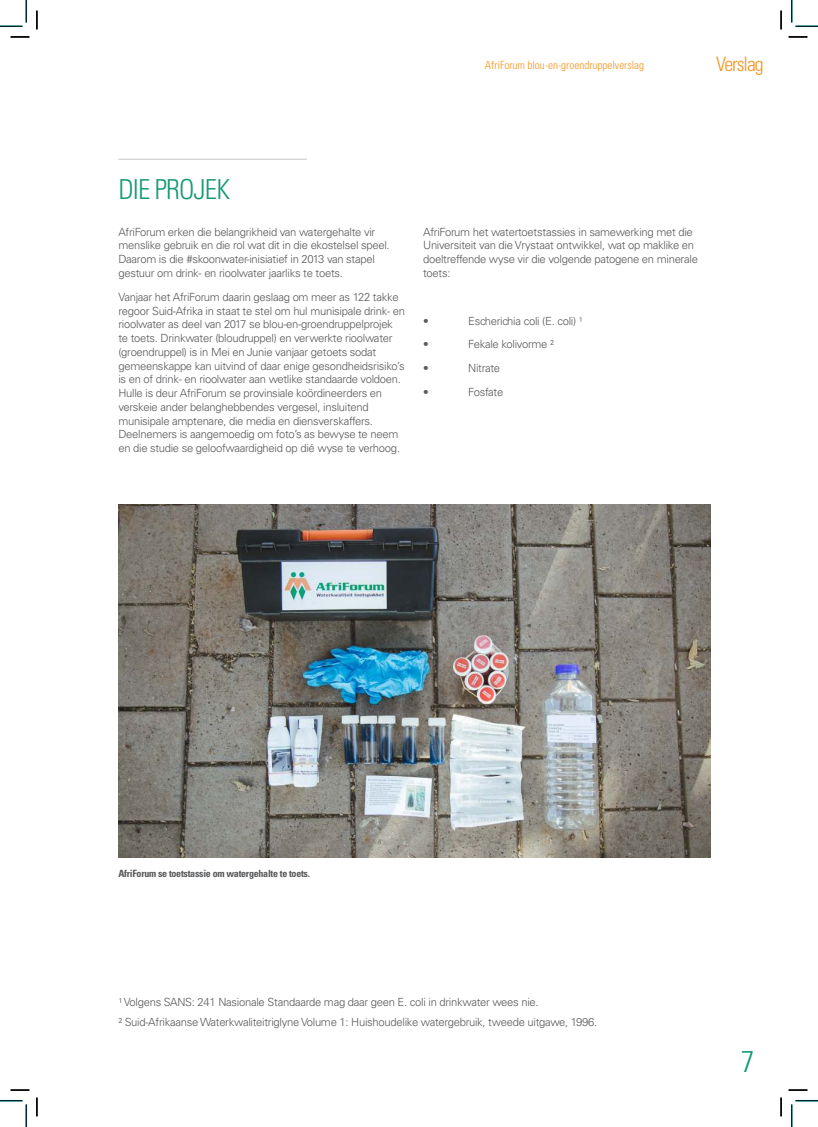
<style>
.page{position:relative;width:818px;height:1127px;background:#fff}
.page>*{position:absolute;margin:0;border:0;box-sizing:border-box;transform-origin:0 0}
.t1{font:300 condensed 30px "Univers LT Std";color:#149975}
.t2{font:300 condensed 27.5px "Univers LT Std";letter-spacing:-.03em;color:#149975}
.t3{font:300 condensed 20px "Univers LT Std";letter-spacing:-.05em;color:#f79420}
.t4{font:300 11.25px/13.8px "Univers LT Std";letter-spacing:-.025em;color:#57585a}
.t5{font:300 condensed 11.25px "Univers LT Std";color:#f79420}
.t6{font:700 condensed 10px "Univers LT Std";letter-spacing:-.025em;color:#57585a}
</style>
<div class="page">
<hr style="left:118px;top:159px;width:189px;height:1px;background:#d1d2d4">
<img style="left:118px;top:504px;width:592px;height:353px">
<svg style="left:11px;top:36px;width:18px;height:2px"></svg>
<svg style="left:788px;top:36px;width:19px;height:2px"></svg>
<svg style="left:11px;top:1089px;width:18px;height:1px"></svg>
<svg style="left:788px;top:1089px;width:19px;height:1px"></svg>
<svg style="left:36px;top:11px;width:2px;height:18px"></svg>
<svg style="left:36px;top:1097px;width:2px;height:18px"></svg>
<svg style="left:780px;top:11px;width:2px;height:18px"></svg>
<svg style="left:780px;top:1097px;width:2px;height:18px"></svg>
<hr style="left:0;top:1099px;width:23px;height:2px;background:#00a9ac">
<hr style="left:795px;top:1099px;width:23px;height:2px;background:#00a9ac">
<svg style="left:0;top:0;width:27px;height:27px"></svg>
<svg style="left:0;top:1100px;width:27px;height:26px"></svg>
<svg style="left:791px;top:0;width:27px;height:27px"></svg>
<svg style="left:791px;top:1100px;width:27px;height:26px"></svg>
<p class="t5" style="left:485px;top:61px;width:161px">AfriForum blou-en-groendruppelverslag</p>
<h3 class="t3" style="left:716px;top:57px;width:49px">Verslag</h3>
<h2 class="t2" style="left:118px;top:178px;width:113px">DIE PROJEK</h2>
<p class="t4" style="left:118px;top:226px;width:273px">AfriForum erken die belangrikheid van watergehalte vir menslike gebruik en die rol wat dit in die ekostelsel speel.<br>Daarom is die #skoonwater-inisiatief in 2013 van stapel gestuur om drink- en rioolwater jaarliks te toets.</p>
<p class="t4" style="left:118px;top:291px;width:288px">Vanjaar het AfriForum daarin geslaag om meer as 122 takke regoor Suid-Afrika in staat te stel om hul munisipale drink- en rioolwater as deel van 2017 se blou-en-groendruppelprojek te toets. Drinkwater (bloudruppel) en verwerkte rioolwater (groendruppel) is in Mei en Junie vanjaar getoets sodat gemeenskappe kan uitvind of daar enige gesondheidsrisiko’s is en of drink- en rioolwater aan wetlike standaarde voldoen.<br>Hulle is deur AfriForum se provinsiale koördineerders en verskeie ander belanghebbendes vergesel, insluitend munisipale amptenare, die media en diensverskaffers.<br>Deelnemers is aangemoedig om foto’s as bewyse te neem en die studie se geloofwaardigheid op dié wyse te verhoog.</p>
<p class="t4" style="left:423px;top:226px;width:276px">AfriForum het watertoetstassies in samewerking met die Universiteit van die Vrystaat ontwikkel, wat op maklike en doeltreffende wyse vir die volgende patogene en minerale toets:</p>
<p class="t4" style="left:423px;top:314px;width:7px">•</p>
<p class="t4" style="left:468px;top:314px;width:116px">Escherichia coli (E. coli) ¹</p>
<p class="t4" style="left:423px;top:338px;width:7px">•</p>
<p class="t4" style="left:468px;top:338px;width:87px">Fekale kolivorme ²</p>
<p class="t4" style="left:423px;top:362px;width:7px">•</p>
<p class="t4" style="left:468px;top:362px;width:34px">Nitrate</p>
<p class="t4" style="left:423px;top:386px;width:7px">•</p>
<p class="t4" style="left:468px;top:386px;width:37px">Fosfate</p>
<p class="t6" style="left:118px;top:869px;width:193px">AfriForum se toetstassie om watergehalte te toets.</p>
<p class="t4" style="left:118px;top:992px;width:480px;line-height:20px">¹ Volgens SANS: 241 Nasionale Standaarde mag daar geen E. coli in drinkwater wees nie.<br>² Suid-Afrikaanse Waterkwaliteitriglyne Volume 1: Huishoudelike watergebruik, tweede uitgawe, 1996.</p>
<h1 class="t1" style="left:741px;top:1049px;width:15px">7</h1>
</div>
